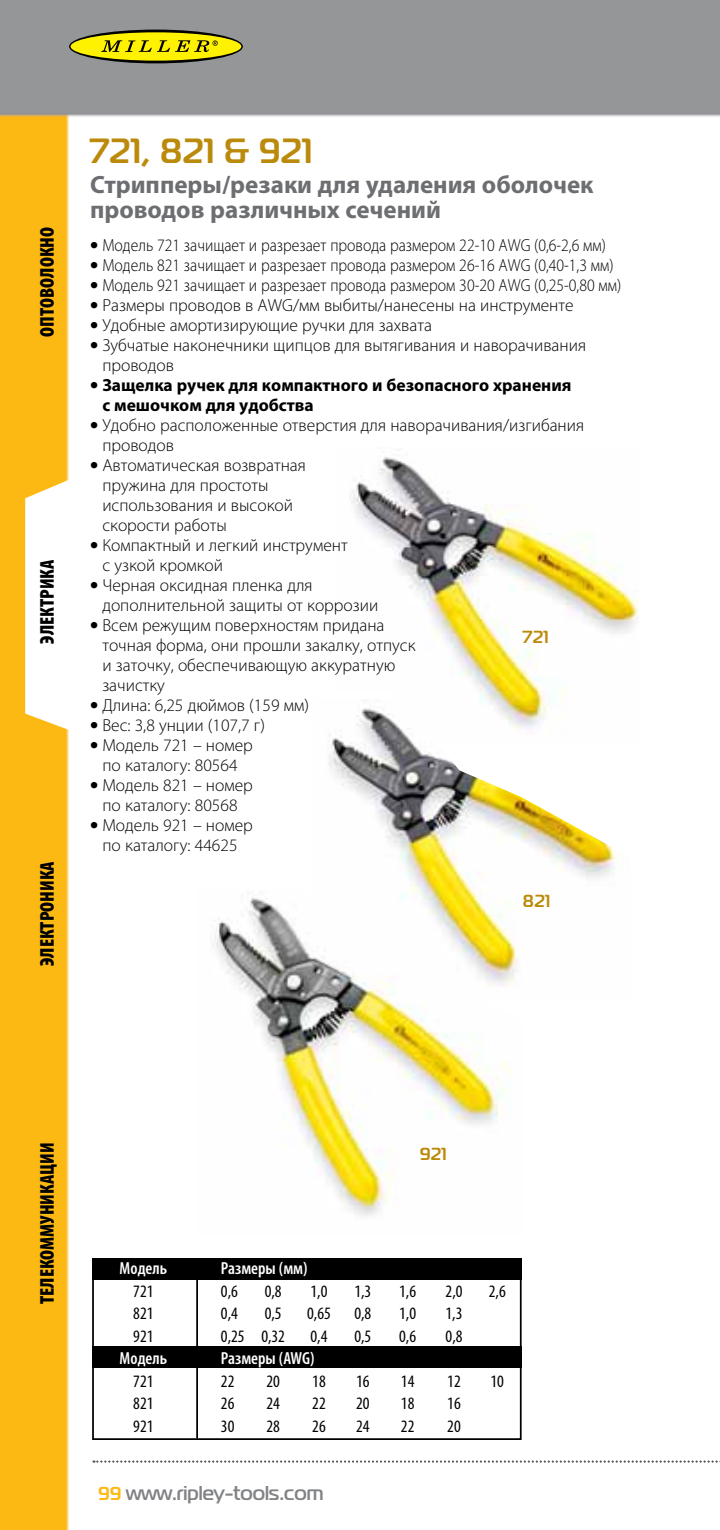
<style>
.page{position:relative;width:720px;height:1530px;background:#fff}
.page>*{position:absolute;margin:0;border:0;box-sizing:border-box;transform-origin:0 0}
.t1{font:700 35px "Magistral C";color:#bb8a0b}
.t2{font:700 25px/25px "Myriad Pro";color:#6d6e71}
.t3{font:900 condensed 20px "Myriad Pro";color:#000}
.t4{font:700 20px "Magistral C";color:#808285}
.t5{font:300 17.5px/20px "Myriad Pro";color:#000}
.t6{font:300 17.5px "Myriad Pro";color:#000;scale:.9 1}
.t7{font:condensed 17.5px "Myriad Pro";color:#000}
.t8{font:700 17.5px/20px "Myriad Pro";color:#000}
.t9{font:600 condensed 17.5px "Myriad Pro";color:#fff}
.t10{font:700 17.5px "Magistral C";color:#bb8a0b}
.s1{font-weight:900;font-size:22.5px}
.s2{font-size:18.75px;color:#fdb913}
</style>
<div class="page">
<img style="left:0;top:0;width:720px;height:1530px">
<svg style="left:69px;top:30px;width:174px;height:33px;background:#b5ae1e"></svg>
<svg style="left:94px;top:1461px;width:626px;height:1px"></svg>
<div style="left:293px;top:421px;width:346px;height:370px;background:#fff"></div>
<img style="left:350px;top:457px;width:289px;height:235px">
<svg style="left:297px;top:692px;width:333px;height:364px"></svg>
<img style="left:313px;top:699px;width:317px;height:301px">
<img style="left:196px;top:890px;width:327px;height:346px">
<div style="left:92px;top:1260px;width:430px;height:180px;border:2px solid #000"></div>
<div style="left:92px;top:1258px;width:430px;height:21px;background:#000"></div>
<div style="left:92px;top:1346px;width:430px;height:22px;background:#000"></div>
<hr style="left:196px;top:1266px;width:2px;height:173px;background:#000">
<svg style="left:25px;top:477px;width:50px;height:255px"></svg>
<p class="t3" style="left:34px;top:337px;width:111px;rotate:-90deg">ОПТОВОЛОКНО</p>
<p class="t3" style="left:34px;top:644px;width:86px;rotate:-90deg">ЭЛЕКТРИКА</p>
<p class="t3" style="left:34px;top:966px;width:106px;rotate:-90deg">ЭЛЕКТРОНИКА</p>
<h1 class="t1" style="left:90px;top:130px;width:224px">721, 821 &amp; 921</h1>
<h2 class="t2" style="left:90px;top:171px;width:505px">Стрипперы/резаки для удаления оболочек проводов различных сечений</h2>
<p class="t6" style="left:90px;top:235px;width:575px"><span class="s1">•</span> Модель 721 зачищает и разрезает провода размером 22-10 AWG (0,6-2,6 мм)</p>
<p class="t6" style="left:90px;top:255px;width:583px"><span class="s1">•</span> Модель 821 зачищает и разрезает провода размером 26-16 AWG (0,40-1,3 мм)</p>
<p class="t6" style="left:90px;top:275px;width:592px"><span class="s1">•</span> Модель 921 зачищает и разрезает провода размером 30-20 AWG (0,25-0,80 мм)</p>
<p class="t5" style="left:90px;top:295px;width:485px"><span class="s1">•</span> Размеры проводов в AWG/мм выбиты/нанесены на инструменте</p>
<p class="t5" style="left:90px;top:315px;width:344px"><span class="s1">•</span> Удобные амортизирующие ручки для захвата</p>
<p class="t5" style="left:102px;top:335px;width:485px;text-indent:-12px"><span class="s1">•</span> Зубчатые наконечники щипцов для вытягивания и наворачивания проводов</p>
<p class="t8" style="left:102px;top:374px;width:471px;text-indent:-12px"><span class="s1">•</span> Защелка ручек для компактного и безопасного хранения с мешочком для удобства</p>
<p class="t5" style="left:102px;top:415px;width:483px;text-indent:-12px"><span class="s1">•</span> Удобно расположенные отверстия для наворачивания/изгибания проводов</p>
<p class="t5" style="left:102px;top:455px;width:205px;text-indent:-12px"><span class="s1">•</span> Автоматическая возвратная пружина для простоты использования и высокой скорости работы</p>
<p class="t5" style="left:102px;top:535px;width:247px;text-indent:-12px"><span class="s1">•</span> Компактный и легкий инструмент с узкой кромкой</p>
<p class="t5" style="left:102px;top:575px;width:278px;text-indent:-12px"><span class="s1">•</span> Черная оксидная пленка для дополнительной защиты от коррозии</p>
<p class="t5" style="left:102px;top:615px;width:315px;text-indent:-12px"><span class="s1">•</span> Всем режущим поверхностям придана точная форма, они прошли закалку, отпуск и заточку, обеспечивающую аккуратную зачистку</p>
<p class="t5" style="left:90px;top:695px;width:221px"><span class="s1">•</span> Длина: 6,25 дюймов (159 мм)</p>
<p class="t5" style="left:90px;top:715px;width:176px"><span class="s1">•</span> Вес: 3,8 унции (107,7 г)</p>
<p class="t5" style="left:90px;top:735px;width:164px;text-align:center"><span class="s1">•</span> Модель 721 – номер по каталогу: 80564</p>
<p class="t5" style="left:90px;top:775px;width:164px;text-align:center"><span class="s1">•</span> Модель 821 – номер по каталогу: 80568</p>
<p class="t5" style="left:90px;top:815px;width:164px;text-align:center"><span class="s1">•</span> Модель 921 – номер по каталогу: 44625</p>
<p class="t10" style="left:523px;top:626px;width:27px">721</p>
<p class="t10" style="left:523px;top:891px;width:29px">821</p>
<p class="t3" style="left:34px;top:1304px;width:163px;rotate:-90deg">ТЕЛЕКОММУНИКАЦИИ</p>
<p class="t10" style="left:420px;top:1144px;width:29px">921</p>
<p class="t9" style="left:120px;top:1258px;width:49px">Модель</p>
<p class="t9" style="left:221px;top:1258px;width:88px">Размеры (мм)</p>
<p class="t7" style="left:133px;top:1280px;width:22px">721</p>
<p class="t7" style="left:221px;top:1280px;width:18px">0,6</p>
<p class="t7" style="left:265px;top:1280px;width:18px">0,8</p>
<p class="t7" style="left:311px;top:1280px;width:18px">1,0</p>
<p class="t7" style="left:354px;top:1280px;width:18px">1,3</p>
<p class="t7" style="left:399px;top:1280px;width:18px">1,6</p>
<p class="t7" style="left:446px;top:1280px;width:18px">2,0</p>
<p class="t7" style="left:489px;top:1280px;width:18px">2,6</p>
<p class="t7" style="left:133px;top:1303px;width:22px">821</p>
<p class="t7" style="left:221px;top:1303px;width:18px">0,4</p>
<p class="t7" style="left:265px;top:1303px;width:18px">0,5</p>
<p class="t7" style="left:307px;top:1303px;width:25px">0,65</p>
<p class="t7" style="left:354px;top:1303px;width:18px">0,8</p>
<p class="t7" style="left:399px;top:1303px;width:18px">1,0</p>
<p class="t7" style="left:446px;top:1303px;width:18px">1,3</p>
<p class="t7" style="left:133px;top:1325px;width:22px">921</p>
<p class="t7" style="left:221px;top:1325px;width:66px">0,25 0,32</p>
<p class="t7" style="left:311px;top:1325px;width:18px">0,4</p>
<p class="t7" style="left:354px;top:1325px;width:18px">0,5</p>
<p class="t7" style="left:399px;top:1325px;width:18px">0,6</p>
<p class="t7" style="left:446px;top:1325px;width:18px">0,8</p>
<p class="t9" style="left:120px;top:1348px;width:49px">Модель</p>
<p class="t9" style="left:221px;top:1348px;width:95px">Размеры (AWG)</p>
<p class="t7" style="left:133px;top:1370px;width:22px">721</p>
<p class="t7" style="left:221px;top:1370px;width:15px">22</p>
<p class="t7" style="left:267px;top:1370px;width:15px">20</p>
<p class="t7" style="left:312px;top:1370px;width:15px">18</p>
<p class="t7" style="left:356px;top:1370px;width:15px">16</p>
<p class="t7" style="left:401px;top:1370px;width:15px">14</p>
<p class="t7" style="left:447px;top:1370px;width:15px">12</p>
<p class="t7" style="left:491px;top:1370px;width:15px">10</p>
<p class="t7" style="left:133px;top:1393px;width:22px">821</p>
<p class="t7" style="left:221px;top:1393px;width:15px">26</p>
<p class="t7" style="left:267px;top:1393px;width:15px">24</p>
<p class="t7" style="left:312px;top:1393px;width:15px">22</p>
<p class="t7" style="left:356px;top:1393px;width:15px">20</p>
<p class="t7" style="left:401px;top:1393px;width:15px">18</p>
<p class="t7" style="left:447px;top:1393px;width:15px">16</p>
<p class="t7" style="left:133px;top:1415px;width:22px">921</p>
<p class="t7" style="left:221px;top:1415px;width:15px">30</p>
<p class="t7" style="left:267px;top:1415px;width:15px">28</p>
<p class="t7" style="left:312px;top:1415px;width:15px">26</p>
<p class="t7" style="left:356px;top:1415px;width:15px">24</p>
<p class="t7" style="left:401px;top:1415px;width:15px">22</p>
<p class="t7" style="left:447px;top:1415px;width:15px">20</p>
<p class="t4" style="left:98px;top:1481px;width:227px"><span class="s2">99</span> www.ripley-tools.com</p>
</div>
